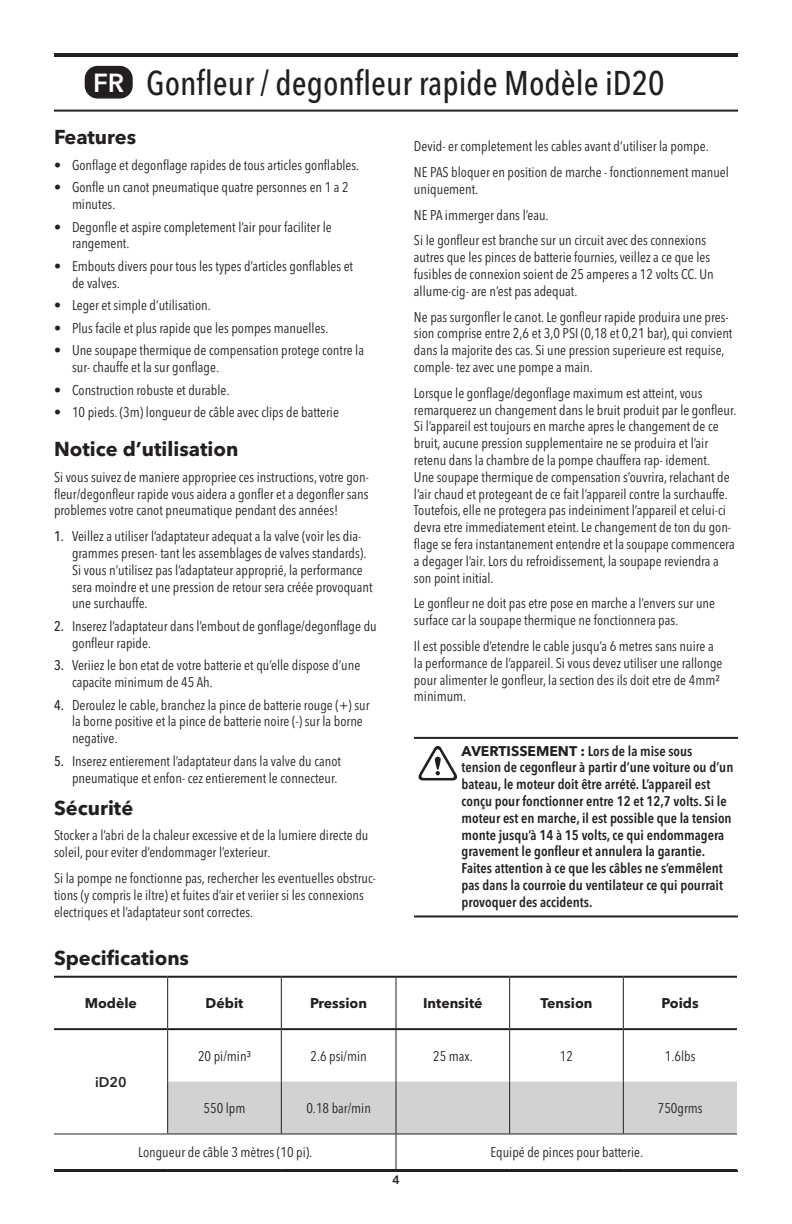
<style>
.page{position:relative;width:792px;height:1224px;background:#fff}
.page>*{position:absolute;margin:0;border:0;box-sizing:border-box;transform-origin:0 0}
.t1{font:500 condensed 34px "Avenir Next LT Pro";color:#231f20}
.t2{font:700 20px "Avenir Next LT Pro";color:#231f20}
.t3{font:condensed 14px/16.8px "Avenir Next LT Pro";color:#231f20}
.t4{font:600 condensed 14px/16.8px "Avenir Next LT Pro";color:#231f20}
.t5{font:700 14px "Avenir Next LT Pro";color:#231f20}
.t6{font:600 14px "Avenir Next LT Pro";color:#231f20}
.t7{font:600 12px "Avenir Next LT Pro";color:#231f20}
.s1{font-weight:600;font-stretch:normal;font-size:26px;color:#fff}
.s2{font-weight:500}
.s3{font-weight:700;font-stretch:normal}
</style>
<div class="page">
<hr style="left:54px;top:1170px;width:684px;height:2px;background:#231f20">
<hr style="left:54px;top:53px;width:684px;height:4px;background:#231f20">
<hr style="left:54px;top:110px;width:684px;height:2px;background:#231f20">
<div style="left:85px;top:67px;width:47px;height:31px;background:#231f20;border-radius:12px"></div>
<div style="left:85px;top:66px;width:48px;height:33px;border:1px solid #231f20;border-radius:12px"></div>
<hr style="left:414px;top:737px;width:324px;height:2px;background:#231f20">
<hr style="left:414px;top:915px;width:324px;height:2px;background:#231f20">
<svg style="left:418px;top:746px;width:40px;height:34px"></svg>
<div style="left:168px;top:1082px;width:569px;height:52px;background:#d1d2d4"></div>
<hr style="left:54px;top:976px;width:114px;height:2px;background:#231f20">
<hr style="left:168px;top:976px;width:113px;height:2px;background:#231f20">
<hr style="left:281px;top:976px;width:115px;height:2px;background:#231f20">
<hr style="left:396px;top:976px;width:114px;height:2px;background:#231f20">
<hr style="left:510px;top:976px;width:113px;height:2px;background:#231f20">
<hr style="left:623px;top:976px;width:114px;height:2px;background:#231f20">
<hr style="left:54px;top:1169px;width:114px;height:2px;background:#231f20">
<hr style="left:168px;top:1169px;width:113px;height:2px;background:#231f20">
<hr style="left:281px;top:1169px;width:115px;height:2px;background:#231f20">
<hr style="left:396px;top:1169px;width:114px;height:2px;background:#231f20">
<hr style="left:510px;top:1169px;width:113px;height:2px;background:#231f20">
<hr style="left:623px;top:1169px;width:114px;height:2px;background:#231f20">
<hr style="left:167px;top:978px;width:1px;height:50px;background:#231f20">
<hr style="left:281px;top:978px;width:1px;height:50px;background:#231f20">
<hr style="left:396px;top:978px;width:1px;height:50px;background:#231f20">
<hr style="left:509px;top:978px;width:1px;height:50px;background:#231f20">
<hr style="left:623px;top:978px;width:1px;height:50px;background:#231f20">
<hr style="left:167px;top:1030px;width:1px;height:52px;background:#231f20">
<hr style="left:281px;top:1030px;width:1px;height:52px;background:#231f20">
<hr style="left:396px;top:1030px;width:1px;height:52px;background:#231f20">
<hr style="left:509px;top:1030px;width:1px;height:52px;background:#231f20">
<hr style="left:623px;top:1030px;width:1px;height:52px;background:#231f20">
<hr style="left:167px;top:1082px;width:1px;height:52px;background:#231f20">
<hr style="left:281px;top:1082px;width:1px;height:52px;background:#231f20">
<hr style="left:396px;top:1082px;width:1px;height:52px;background:#231f20">
<hr style="left:509px;top:1082px;width:1px;height:52px;background:#231f20">
<hr style="left:623px;top:1082px;width:1px;height:52px;background:#231f20">
<hr style="left:54px;top:1134px;width:114px;height:1px;background:#231f20">
<hr style="left:168px;top:1134px;width:113px;height:1px;background:#231f20">
<hr style="left:281px;top:1134px;width:115px;height:1px;background:#231f20">
<hr style="left:396px;top:1134px;width:114px;height:1px;background:#231f20">
<hr style="left:396px;top:1134px;width:1px;height:35px;background:#231f20">
<hr style="left:510px;top:1134px;width:113px;height:1px;background:#231f20">
<hr style="left:623px;top:1134px;width:114px;height:1px;background:#231f20">
<hr style="left:54px;top:1028px;width:114px;height:2px;background:#231f20">
<hr style="left:168px;top:1028px;width:113px;height:2px;background:#231f20">
<hr style="left:281px;top:1028px;width:115px;height:2px;background:#231f20">
<hr style="left:396px;top:1028px;width:114px;height:2px;background:#231f20">
<hr style="left:510px;top:1028px;width:113px;height:2px;background:#231f20">
<hr style="left:623px;top:1028px;width:114px;height:2px;background:#231f20">
<h1 class="t1" style="left:93px;top:62px;width:573px"><span class="s1">FR</span> Gonfleur / degonfleur rapide Modèle iD20</h1>
<h2 class="t2" style="left:54px;top:125px;width:84px">Features</h2>
<p class="t3" style="left:54px;top:156px;width:307px">• Gonflage et degonflage rapides de tous articles gonflables.</p>
<p class="t3" style="left:72px;top:179px;width:278px;text-indent:-18px">• Gonfle un canot pneumatique quatre personnes en 1 a 2 minutes.</p>
<p class="t3" style="left:72px;top:218px;width:261px;text-indent:-18px">• Degonfle et aspire completement l’air pour faciliter le rangement.</p>
<p class="t3" style="left:72px;top:257px;width:283px;text-indent:-18px">• Embouts divers pour tous les types d’articles gonflables et de valves.</p>
<p class="t3" style="left:54px;top:297px;width:158px">• Leger et simple d’utilisation.</p>
<p class="t3" style="left:54px;top:319px;width:276px">• Plus facile et plus rapide que les pompes manuelles.</p>
<p class="t3" style="left:72px;top:342px;width:294px;text-indent:-18px">• Une soupape thermique de compensation protege contre la sur- chauffe et la sur gonflage.</p>
<p class="t3" style="left:54px;top:381px;width:177px">• Construction robuste et durable.</p>
<p class="t3" style="left:54px;top:404px;width:286px">• 10 pieds. (3m) longueur de câble avec clips de batterie</p>
<h2 class="t2" style="left:54px;top:437px;width:186px">Notice d’utilisation</h2>
<p class="t3" style="left:54px;top:468px;width:316px;text-align:justify">Si vous suivez de maniere appropriee ces instructions, votre gon&shy;fleur/degonfleur rapide vous aidera a gonfler et a degonfler sans problemes votre canot pneumatique pendant des années!</p>
<p class="t3" style="left:72px;top:528px;width:302px;text-indent:-18px"><span class="s2">1.</span> Veillez a utiliser l’adaptateur adequat a la valve (voir les dia&shy;grammes presen- tant les assemblages de valves standards).<br>Si vous n’utilisez pas l’adaptateur approprié, la performance sera moindre et une pression de retour sera créée provoquant une surchauffe.</p>
<p class="t3" style="left:72px;top:618px;width:306px;text-indent:-18px"><span class="s2">2.</span> Inserez l’adaptateur dans l’embout de gonflage/degonflage du gonfleur rapide.</p>
<p class="t3" style="left:72px;top:657px;width:290px;text-indent:-18px"><span class="s2">3.</span> Veriiez le bon etat de votre batterie et qu’elle dispose d’une capacite minimum de 45 Ah.</p>
<p class="t3" style="left:72px;top:696px;width:299px;text-indent:-18px"><span class="s2">4.</span> Deroulez le cable, branchez la pince de batterie rouge (+) sur la borne positive et la pince de batterie noire (-) sur la borne negative.</p>
<p class="t3" style="left:54px;top:752px;width:288px;text-align:right"><span class="s2">5.</span> Inserez entierement l’adaptateur dans la valve du canot pneumatique et enfon- cez entierement le connecteur.</p>
<h2 class="t2" style="left:54px;top:795px;width:81px">Sécurité</h2>
<p class="t3" style="left:54px;top:827px;width:316px">Stocker a l’abri de la chaleur excessive et de la lumiere directe du soleil, pour eviter d’endommager l’exterieur.</p>
<p class="t3" style="left:54px;top:870px;width:324px">Si la pompe ne fonctionne pas, rechercher les eventuelles obstruc&shy;tions (y compris le iltre) et fuites d’air et veriier si les connexions electriques et l’adaptateur sont correctes.</p>
<p class="t3" style="left:414px;top:133px;width:316px;line-height:25.8px">Devid- er completement les cables avant d’utiliser la pompe.<br>NE PAS bloquer en position de marche - fonctionnement manuel</p>
<p class="t3" style="left:414px;top:176px;width:294px;line-height:25.8px">uniquement.<br>NE PA immerger dans l’eau.<br>Si le gonfleur est branche sur un circuit avec des connexions</p>
<p class="t3" style="left:414px;top:249px;width:301px">autres que les pinces de batterie fournies, veillez a ce que les fusibles de connexion soient de 25 amperes a 12 volts CC. Un allume-cig- are n’est pas adequat.</p>
<p class="t3" style="left:414px;top:308px;width:320px">Ne pas surgonfler le canot. Le gonfleur rapide produira une pres&shy;sion comprise entre 2,6 et 3,0 PSI (0,18 et 0,21 bar), qui convient dans la majorite des cas. Si une pression superieure est requise, comple- tez avec une pompe a main.</p>
<p class="t3" style="left:414px;top:385px;width:324px">Lorsque le gonflage/degonflage maximum est atteint, vous remarquerez un changement dans le bruit produit par le gonfleur.<br>Si l’appareil est toujours en marche apres le changement de ce bruit, aucune pression supplementaire ne se produira et l’air retenu dans la chambre de la pompe chauffera rap- idement.<br>Une soupape thermique de compensation s’ouvrira, relachant de l’air chaud et protegeant de ce fait l’appareil contre la surchauffe.<br>Toutefois, elle ne protegera pas indeiniment l’appareil et celui-ci devra etre immediatement eteint. Le changement de ton du gon&shy;flage se fera instantanement entendre et la soupape commencera a degager l’air. Lors du refroidissement, la soupape reviendra a son point initial.</p>
<p class="t3" style="left:414px;top:595px;width:303px">Le gonfleur ne doit pas etre pose en marche a l’envers sur une surface car la soupape thermique ne fonctionnera pas.</p>
<p class="t3" style="left:414px;top:638px;width:310px">Il est possible d’etendre le cable jusqu’a 6 metres sans nuire a la performance de l’appareil. Si vous devez utiliser une rallonge pour alimenter le gonfleur, la section des ils doit etre de 4mm² minimum.</p>
<p class="t4" style="left:462px;top:742px;width:273px"><span class="s3">AVERTISSEMENT :</span> Lors de la mise sous tension de cegonfleur à partir d’une voiture ou d’un bateau, le moteur doit être arrété. L’appareil est conçu pour fonctionner entre 12 et 12,7 volts. Si le moteur est en marche, il est possible que la tension monte jusqu’à 14 à 15 volts, ce qui endommagera gravement le gonfleur et annulera la garantie.<br>Faites attention à ce que les câbles ne s’emmêlent pas dans la courroie du ventilateur ce qui pourrait provoquer des accidents.</p>
<h2 class="t2" style="left:54px;top:946px;width:137px">Specifications</h2>
<p class="t5" style="left:85px;top:995px;width:54px">Modèle</p>
<p class="t5" style="left:206px;top:995px;width:39px">Débit</p>
<p class="t5" style="left:310px;top:995px;width:58px">Pression</p>
<p class="t5" style="left:423px;top:995px;width:61px">Intensité</p>
<p class="t5" style="left:541px;top:995px;width:53px">Tension</p>
<p class="t5" style="left:662px;top:995px;width:39px">Poids</p>
<p class="t6" style="left:95px;top:1073px;width:33px">iD20</p>
<p class="t3" style="left:198px;top:1047px;width:54px">20 pi/min³</p>
<p class="t3" style="left:310px;top:1047px;width:58px">2.6 psi/min</p>
<p class="t3" style="left:433px;top:1047px;width:41px">25 max.</p>
<p class="t3" style="left:560px;top:1047px;width:15px">12</p>
<p class="t3" style="left:665px;top:1047px;width:32px">1.6lbs</p>
<p class="t3" style="left:204px;top:1100px;width:43px">550 lpm</p>
<p class="t3" style="left:306px;top:1100px;width:66px">0.18 bar/min</p>
<p class="t3" style="left:658px;top:1100px;width:46px">750grms</p>
<p class="t3" style="left:138px;top:1144px;width:176px">Longueur de câble 3 mètres (10 pi).</p>
<p class="t3" style="left:490px;top:1144px;width:154px">Equipé de pinces pour batterie.</p>
<p class="t7" style="left:392px;top:1173px;width:9px">4</p>
</div>
